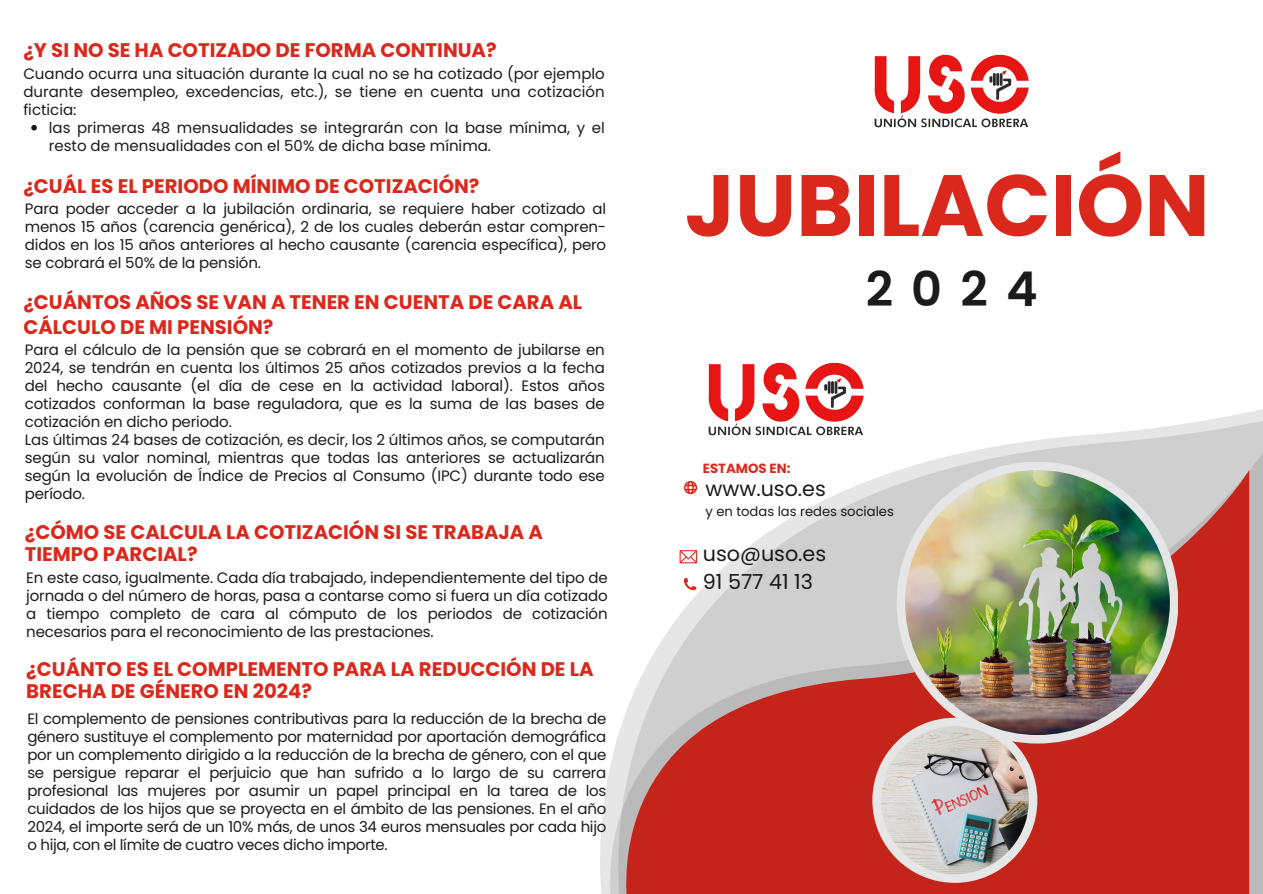
<style>
.page{position:relative;width:1263px;height:894px;background:#fff}
.page>*{position:absolute;margin:0;border:0;box-sizing:border-box;transform-origin:0 0}
.t1{font:700 86.85px "Poppins";color:#da291c}
.t2{font:600 47.85px "Poppins";color:#1b1b1b}
.t3{font:20.7px "Poppins";color:#1b1b1b}
.t4{font:700 19.65px/22.5px "Poppins";color:#da291c}
.t5{font:15px/18px "Poppins";letter-spacing:-.01em;color:#1b1b1b;text-align:justify}
.t6{font:700 13.35px "Poppins";color:#da291c}
.t7{font:13.05px "Poppins";color:#1b1b1b}
</style>
<div class="page">
<svg style="left:600px;top:747px;width:15px;height:146px;fill:#e6e6e6"></svg>
<svg style="left:615px;top:54px;width:648px;height:839px"></svg>
<svg style="left:31px;top:125px;width:6px;height:5px"></svg>
<p class="t4" style="left:23px;top:39px;width:475px">¿Y SI NO SE HA COTIZADO DE FORMA CONTINUA?</p>
<p class="t5" style="left:23px;top:64px;width:583px">Cuando ocurra una situación durante la cual no se ha cotizado (por ejemplo durante desempleo, excedencias, etc.), se tiene en cuenta una cotización ficticia:</p>
<p class="t5" style="left:49px;top:118px;width:557px">las primeras 48 mensualidades se integrarán con la base mínima, y el resto de mensualidades con el 50% de dicha base mínima.</p>
<p class="t4" style="left:23px;top:174px;width:458px">¿CUÁL ES EL PERIODO MÍNIMO DE COTIZACIÓN?</p>
<p class="t5" style="left:25px;top:200px;width:583px">Para poder acceder a la jubilación ordinaria, se requiere haber cotizado al menos 15 años (carencia genérica), 2 de los cuales deberán estar compren&shy;didos en los 15 años anteriores al hecho causante (carencia específica), pero se cobrará el 50% de la pensión.</p>
<h4 class="t4" style="left:23px;top:289px;width:560px;line-height:24.8px">¿CUÁNTOS AÑOS SE VAN A TENER EN CUENTA DE CARA AL<br>CÁLCULO DE MI PENSIÓN?</h4>
<h4 class="t5" style="left:25px;top:340px;width:581px;text-align:left">Para el cálculo de la pensión que se cobrará en el momento de jubilarse en 2024, se tendrán en cuenta los últimos 25 años cotizados previos a la fecha del hecho causante (el día de cese en la actividad laboral). Estos años cotizados conforman la base reguladora, que es la suma de las bases de cotización en dicho periodo.<br>Las últimas 24 bases de cotización, es decir, los 2 últimos años, se computarán según su valor nominal, mientras que todas las anteriores se actualizarán según la evolución de Índice de Precios al Consumo (IPC) durante todo ese período.</h4>
<h3 class="t4" style="left:25px;top:520px;width:520px">¿CÓMO SE CALCULA LA COTIZACIÓN SI SE TRABAJA A<br>TIEMPO PARCIAL?</h3>
<h5 class="t5" style="left:26px;top:568px;width:583px">En este caso, igualmente. Cada día trabajado, independientemente del tipo de jornada o del número de horas, pasa a contarse como si fuera un día cotizado a tiempo completo de cara al cómputo de los periodos de cotización necesarios para el reconocimiento de las prestaciones.</h5>
<h5 class="t4" style="left:26px;top:657px;width:569px">¿CUÁNTO ES EL COMPLEMENTO PARA LA REDUCCIÓN DE LA<br>BRECHA DE GÉNERO EN 2024?</h5>
<h3 class="t5" style="left:27px;top:709px;width:580px">El complemento de pensiones contributivas para la reducción de la brecha de género sustituye el complemento por maternidad por aportación demográfica por un complemento dirigido a la reducción de la brecha de género, con el que se persigue reparar el perjuicio que han sufrido a lo largo de su carrera profesional las mujeres por asumir un papel principal en la tarea de los cuidados de los hijos que se proyecta en el ámbito de las pensiones. En el año 2024, el importe será de un 10% más, de unos 34 euros mensuales por cada hijo o hija, con el límite de cuatro veces dicho importe.</h3>
<p class="t1" style="left:685px;top:145px;width:526px">JUBILACIÓN</p>
<h1 class="t2" style="left:866px;top:256px;width:173px">2024</h1>
<h2 class="t6" style="left:703px;top:458px;width:89px">ESTAMOS EN:</h2>
<p class="t3" style="left:706px;top:474px;width:122px">www.uso.es</p>
<p class="t7" style="left:706px;top:502px;width:190px">y en todas las redes sociales</p>
<h6 class="t3" style="left:703px;top:538px;width:125px">uso@uso.es</h6>
<p class="t3" style="left:703px;top:567px;width:112px">91 577 41 13</p>
</div>
